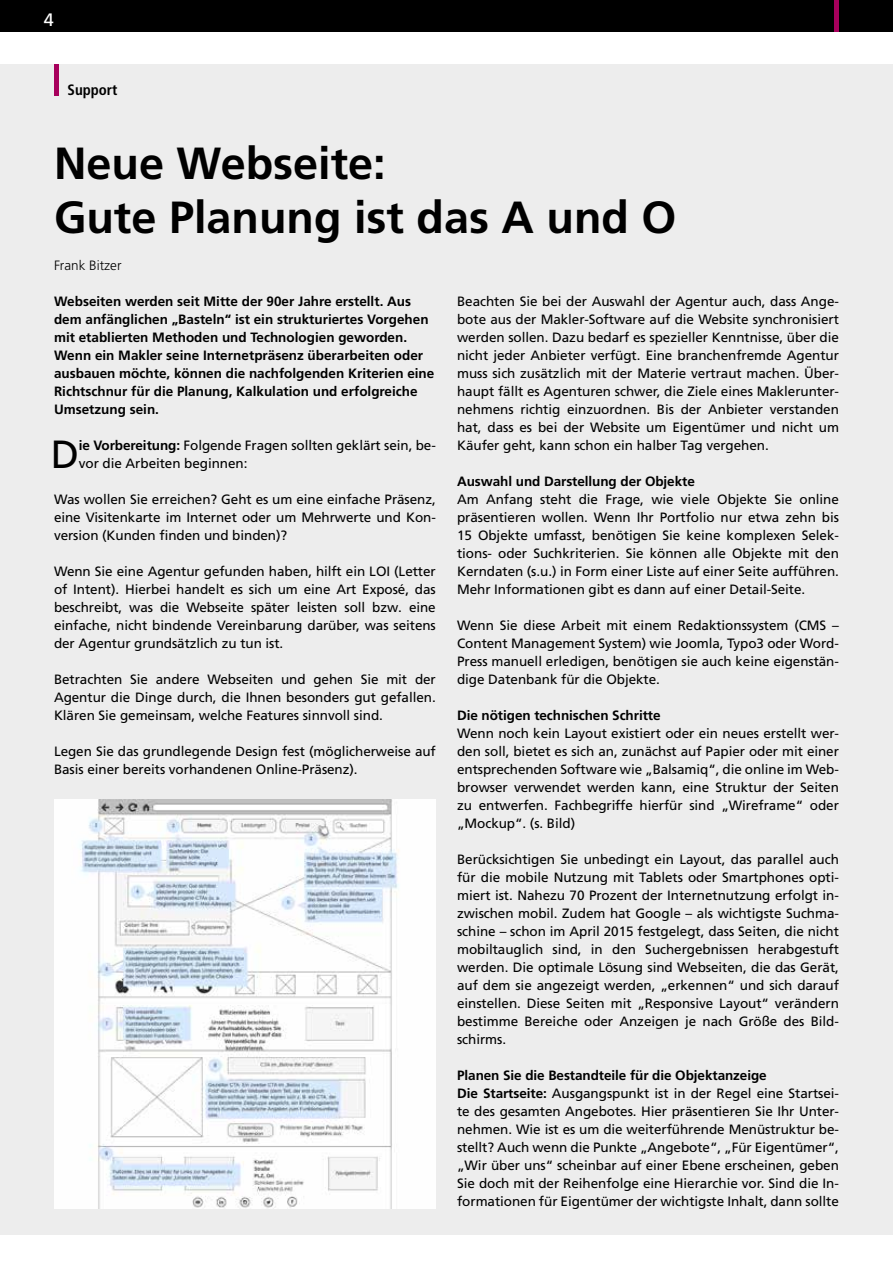
<style>
.page{position:relative;width:893px;height:1263px;background:#fff}
.page>*{position:absolute;margin:0;border:0;box-sizing:border-box;transform-origin:0 0}
.t1{font:700 45px/54px "Frutiger LT Pro";color:#000}
.t2{font:39.3px "Frutiger LT Pro";color:#000}
.t3{font:18px "Frutiger LT Pro";color:#fff}
.t4{font:700 condensed 15px "Frutiger";color:#000}
.t5{font:13.5px/18px "Frutiger LT Pro";letter-spacing:-.005em;color:#000;text-align:justify}
.t6{font:700 13.5px/18px "Frutiger LT Pro";color:#000}
.t7{font:300 13.5px "Frutiger LT Pro";color:#000}
.s1{font-weight:700}
</style>
<div class="page">
<div style="left:0;top:0;width:893px;height:31px;background:#000"></div>
<div style="left:0;top:64px;width:893px;height:1170px;background:#ededed"></div>
<hr style="left:54px;top:64px;width:4px;height:31px;background:#a7005c">
<hr style="left:834px;top:0;width:4px;height:31px;background:#a7005c">
<img style="left:54px;top:799px;width:382px;height:410px">
<h3 class="t3" style="left:44px;top:9px;width:12px">4</h3>
<p class="t4" style="left:68px;top:81px;width:52px">Support</p>
<h1 class="t1" style="left:54px;top:137px;width:624px">Neue Webseite:<br>Gute Planung ist das A und O</h1>
<p class="t7" style="left:54px;top:257px;width:69px">Frank Bitzer</p>
<p class="t6" style="left:54px;top:292px;width:382px">Webseiten werden seit Mitte der 90er Jahre erstellt. Aus dem anfänglichen „Basteln“ ist ein strukturiertes Vorgehen mit etablierten Methoden und Technologien geworden.<br>Wenn ein Makler seine Internetpräsenz überarbeiten oder ausbauen möchte, können die nachfolgenden Kriterien eine Richtschnur für die Planung, Kalkulation und erfolgreiche Umsetzung sein.</p>
<h2 class="t2" style="left:51px;top:431px;width:30px">D</h2>
<p class="t5" style="left:79px;top:436px;width:358px"><span class="s1">ie Vorbereitung:</span> Folgende Fragen sollten geklärt sein, be&shy;vor die Arbeiten beginnen:</p>
<p class="t5" style="left:54px;top:490px;width:383px">Was wollen Sie erreichen? Geht es um eine einfache Präsenz, eine Visitenkarte im Internet oder um Mehrwerte und Kon&shy;version (Kunden finden und binden)?</p>
<p class="t5" style="left:54px;top:562px;width:383px">Wenn Sie eine Agentur gefunden haben, hilft ein LOI (Letter of Intent). Hierbei handelt es sich um eine Art Exposé, das beschreibt, was die Webseite später leisten soll bzw. eine einfache, nicht bindende Vereinbarung darüber, was seitens der Agentur grundsätzlich zu tun ist.</p>
<p class="t5" style="left:54px;top:670px;width:383px">Betrachten Sie andere Webseiten und gehen Sie mit der Agentur die Dinge durch, die Ihnen besonders gut gefallen.<br>Klären Sie gemeinsam, welche Features sinnvoll sind.</p>
<p class="t5" style="left:54px;top:742px;width:383px">Legen Sie das grundlegende Design fest (möglicherweise auf<br>Basis einer bereits vorhandenen Online-Präsenz).</p>
<p class="t5" style="left:457px;top:292px;width:383px">Beachten Sie bei der Auswahl der Agentur auch, dass Ange&shy;bote aus der Makler-Software auf die Website synchronisiert werden sollen. Dazu bedarf es spezieller Kenntnisse, über die nicht jeder Anbieter verfügt. Eine branchenfremde Agentur muss sich zusätzlich mit der Materie vertraut machen. Über&shy;haupt fällt es Agenturen schwer, die Ziele eines Maklerunter&shy;nehmens richtig einzuordnen. Bis der Anbieter verstanden hat, dass es bei der Website um Eigentümer und nicht um Käufer geht, kann schon ein halber Tag vergehen.</p>
<p class="t6" style="left:457px;top:472px;width:239px">Auswahl und Darstellung der Objekte</p>
<p class="t5" style="left:457px;top:490px;width:383px">Am Anfang steht die Frage, wie viele Objekte Sie online präsentieren wollen. Wenn Ihr Portfolio nur etwa zehn bis 15 Objekte umfasst, benötigen Sie keine komplexen Selek&shy;tions- oder Suchkriterien. Sie können alle Objekte mit den Kerndaten (s.u.) in Form einer Liste auf einer Seite aufführen.<br>Mehr Informationen gibt es dann auf einer Detail-Seite.</p>
<p class="t5" style="left:457px;top:616px;width:383px">Wenn Sie diese Arbeit mit einem Redaktionssystem (CMS – Content Management System) wie Joomla, Typo3 oder Word-Press manuell erledigen, benötigen sie auch keine eigenstän&shy;dige Datenbank für die Objekte.</p>
<p class="t6" style="left:457px;top:706px;width:205px">Die nötigen technischen Schritte</p>
<p class="t5" style="left:457px;top:724px;width:383px">Wenn noch kein Layout existiert oder ein neues erstellt wer&shy;den soll, bietet es sich an, zunächst auf Papier oder mit einer entsprechenden Software wie „Balsamiq“, die online im Web&shy;browser verwendet werden kann, eine Struktur der Seiten zu entwerfen. Fachbegriffe hierfür sind „Wireframe“ oder „Mockup“. (s. Bild)</p>
<p class="t5" style="left:457px;top:850px;width:383px">Berücksichtigen Sie unbedingt ein Layout, das parallel auch für die mobile Nutzung mit Tablets oder Smartphones opti&shy;miert ist. Nahezu 70 Prozent der Internetnutzung erfolgt in&shy;zwischen mobil. Zudem hat Google – als wichtigste Suchma&shy;schine – schon im April 2015 festgelegt, dass Seiten, die nicht mobiltauglich sind, in den Suchergebnissen herabgestuft werden. Die optimale Lösung sind Webseiten, die das Gerät, auf dem sie angezeigt werden, „erkennen“ und sich darauf einstellen. Diese Seiten mit „Responsive Layout“ verändern bestimme Bereiche oder Anzeigen je nach Größe des Bild&shy;schirms.</p>
<p class="t5" style="left:457px;top:1066px;width:383px;text-align:left"><span class="s1">Planen Sie die Bestandteile für die Objektanzeige<br>Die Startseite:</span> Ausgangspunkt ist in der Regel eine Startsei&shy;te des gesamten Angebotes. Hier präsentieren Sie Ihr Unter&shy;nehmen. Wie ist es um die weiterführende Menüstruktur be&shy;stellt? Auch wenn die Punkte „Angebote“, „Für Eigentümer“, „Wir über uns“ scheinbar auf einer Ebene erscheinen, geben Sie doch mit der Reihenfolge eine Hierarchie vor. Sind die In&shy;formationen für Eigentümer der wichtigste Inhalt, dann sollte</p>
</div>
